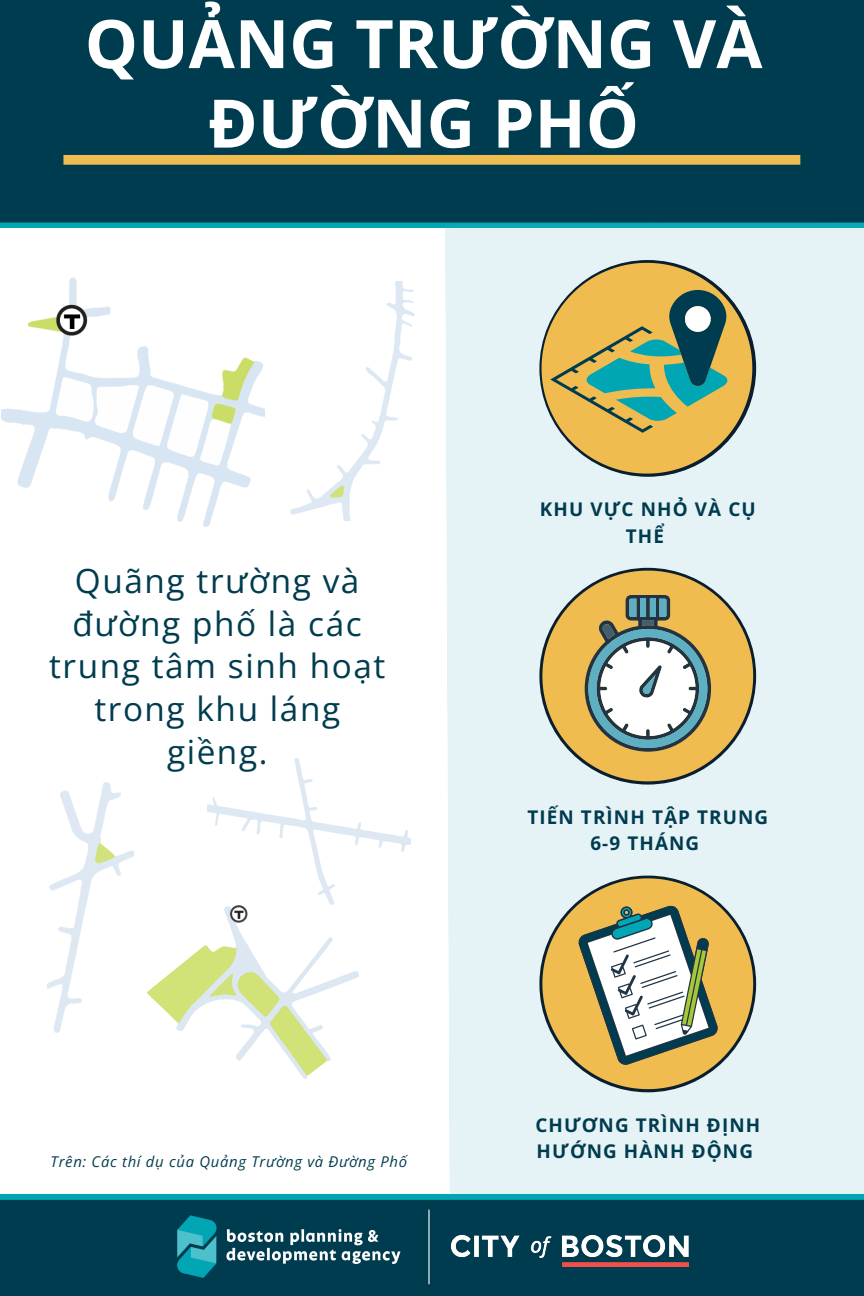
<style>
.page{position:relative;width:864px;height:1296px;background:#fff}
.page>*{position:absolute;margin:0;border:0;box-sizing:border-box;transform-origin:0 0}
.t1{font:700 66.95px/79.5px "Open Sans";color:#fff;text-align:center}
.t2{font:33.35px/42.8px "Open Sans";letter-spacing:.045em;color:#003c4f;text-align:center}
.t3{font:700 18.85px/26.2px "Open Sans";letter-spacing:.06em;color:#003c4f;text-align:center}
.t4{font:italic 14.85px "Open Sans";letter-spacing:.045em;color:#003c4f}
</style>
<div class="page">
<div style="left:0;top:0;width:864px;height:227px;background:#003c4f"></div>
<div style="left:445px;top:222px;width:419px;height:973px;background:#e6f3f6"></div>
<div style="left:63px;top:155px;width:737px;height:10px;background:#f0bc50"></div>
<img style="left:207px;top:759px;width:203px;height:145px">
<img style="left:291px;top:282px;width:123px;height:238px">
<img style="left:48px;top:783px;width:85px;height:249px">
<img style="left:147px;top:905px;width:211px;height:174px">
<div style="left:0;top:1195px;width:864px;height:101px;background:#003c4f"></div>
<img style="left:177px;top:1216px;width:224px;height:62px">
<hr style="left:428px;top:1210px;width:2px;height:74px;background:#fff">
<img style="left:452px;top:1236px;width:237px;height:31px">
<img style="left:2px;top:277px;width:262px;height:249px">
<svg style="left:539px;top:260px;width:217px;height:217px;background:#c4d2d7"></svg>
<svg style="left:542px;top:263px;width:210px;height:211px;background:#b8b276"></svg>
<div style="left:685px;top:306px;width:26px;height:26px;background:#fff;border-radius:50%"></div>
<svg style="left:539px;top:568px;width:217px;height:217px;background:#c5d3d7"></svg>
<svg style="left:542px;top:571px;width:211px;height:210px;background:#cabd8d"></svg>
<svg style="left:539px;top:876px;width:217px;height:216px;background:#c3d1d6"></svg>
<svg style="left:542px;top:878px;width:211px;height:211px"></svg>
<p class="t1" style="left:85px;top:2px;width:679px">QUẢNG TRƯỜNG VÀ<br>ĐƯỜNG PHỐ</p>
<p class="t2" style="left:49px;top:559px;width:338px">Quãng trường và đường phố là các trung tâm sinh hoạt trong khu láng giềng.</p>
<p class="t4" style="left:51px;top:1151px;width:358px">Trên: Các thí dụ của Quảng Trường và Đường Phố</p>
<p class="t3" style="left:540px;top:496px;width:218px">KHU VỰC NHỎ VÀ CỤ<br>THỂ</p>
<p class="t3" style="left:527px;top:804px;width:242px">TIẾN TRÌNH TẬP TRUNG<br>6-9 THÁNG</p>
<p class="t3" style="left:535px;top:1111px;width:226px;text-align:left">CHƯƠNG TRÌNH ĐỊNH<br>HƯỚNG HÀNH ĐỘNG</p>
</div>
